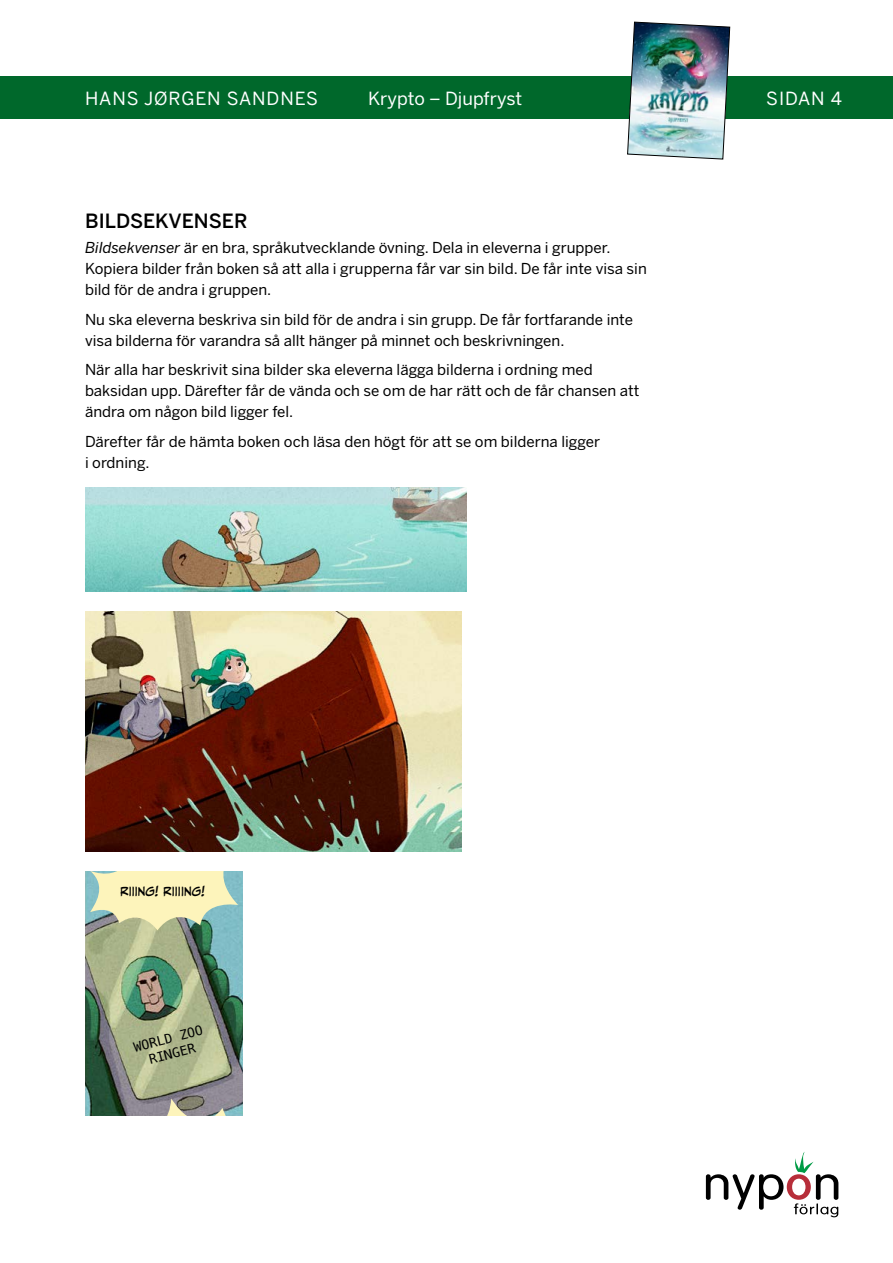
<style>
.page{position:relative;width:893px;height:1263px;background:#fff}
.page>*{position:absolute;margin:0;border:0;box-sizing:border-box;transform-origin:0 0}
.t1{font:500 19.5px "Benton Sans";color:#000}
.t2{font:18px "Benton Sans";letter-spacing:.05em;color:#fff}
.t3{font:18px "Benton Sans";color:#fff}
.t4{font:18px "Benton Sans";letter-spacing:.03em;color:#fff}
.t5{font:15px/21px "Benton Sans";color:#000}
.t6{font:13.05px/15.8px "Menlo";color:#000;text-align:center}
.t7{font:11.7px "CC Meanwhile";color:#000}
.s1{font-style:italic}
</style>
<div class="page">
<svg style="left:706px;top:1152px;width:132px;height:65px"></svg>
<div style="left:0;top:77px;width:893px;height:42px;background:#00682b"></div>
<img style="left:627px;top:21px;width:103px;height:139px">
<img style="left:85px;top:488px;width:381px;height:103px">
<img style="left:85px;top:611px;width:376px;height:240px">
<img style="left:85px;top:871px;width:157px;height:245px">
<svg style="left:118px;top:1098px;width:124px;height:18px;background:#8b8b8a"></svg>
<svg style="left:85px;top:871px;width:153px;height:59px;background:#d4dcb4"></svg>
<p class="t2" style="left:85px;top:87px;width:235px">HANS JØRGEN SANDNES</p>
<p class="t3" style="left:368px;top:87px;width:156px">Krypto – Djupfryst</p>
<p class="t4" style="left:766px;top:87px;width:77px">SIDAN 4</p>
<h1 class="t1" style="left:85px;top:209px;width:164px">BILDSEKVENSER</h1>
<p class="t5" style="left:85px;top:237px;width:563px"><span class="s1">Bildsekvenser</span> är en bra, språkutvecklande övning. Dela in eleverna i grupper.<br>Kopiera bilder från boken så att alla i grupperna får var sin bild. De får inte visa sin bild för de andra i gruppen.</p>
<p class="t5" style="left:85px;top:309px;width:549px">Nu ska eleverna beskriva sin bild för de andra i sin grupp. De får fortfarande inte visa bilderna för varandra så allt hänger på minnet och beskrivningen.</p>
<p class="t5" style="left:85px;top:359px;width:556px">När alla har beskrivit sina bilder ska eleverna lägga bilderna i ordning med baksidan upp. Därefter får de vända och se om de har rätt och de får chansen att ändra om någon bild ligger fel.</p>
<p class="t5" style="left:85px;top:431px;width:516px">Därefter får de hämta boken och läsa den högt för att se om bilderna ligger i ordning.</p>
<p class="t7" style="left:120px;top:884px;width:86px">RIIING! RIIIING!</p>
<p class="t6" style="left:132px;top:1040px;width:72px;rotate:-15deg">WORLD ZOO<br>RINGER</p>
</div>
